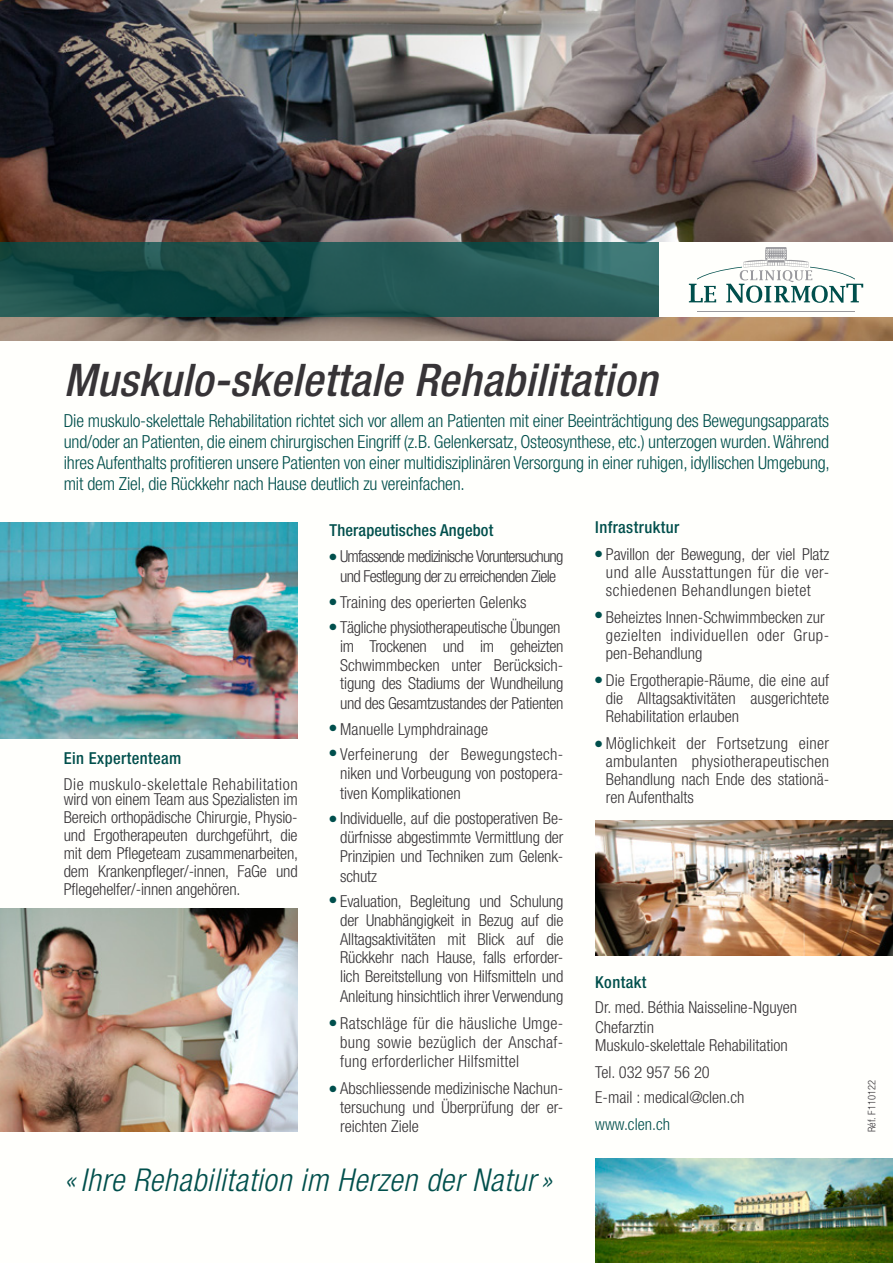
<style>
.page{position:relative;width:893px;height:1263px;background:#fff}
.page>*{position:absolute;margin:0;border:0;box-sizing:border-box;transform-origin:0 0}
.t1{font:italic 500 condensed 45px "Helvetica Neue LT";letter-spacing:.01em;color:#373437}
.t2{font:italic 300 condensed 31.5px "Helvetica Neue LT";letter-spacing:.02em;color:#004f4c}
.t3{font:300 condensed 18px/21px "Helvetica Neue LT";letter-spacing:-.01em;color:#004f4c;text-align:justify}
.t4{font:300 condensed 16.5px/18px "Helvetica Neue LT";color:#373437;text-align:justify}
.t5{font:300 condensed 16.5px/19.8px "Helvetica Neue LT";letter-spacing:-.05em;color:#373437}
.t6{font:300 condensed 16.5px/15px "Helvetica Neue LT";letter-spacing:.03em;color:#373437}
.t7{font:300 condensed 16.5px/25.5px "Helvetica Neue LT";letter-spacing:-.02em;color:#373437}
.t8{font:500 condensed 16.5px "Helvetica Neue LT";letter-spacing:.025em;color:#004f4c}
.t9{font:300 condensed 16.5px/25.5px "Helvetica Neue LT";letter-spacing:.02em;color:#373437}
.t10{font:300 condensed 16.5px "Helvetica Neue LT";color:#004f4c}
.t11{font:300 condensed 10.5px "Helvetica Neue LT";color:#373437}
.t12{font:500 9px "Z Dingbats";color:#004f4c}
</style>
<div class="page">
<img style="left:0;top:0;width:893px;height:340px">
<img style="left:0;top:523px;width:298px;height:215px">
<img style="left:595px;top:1158px;width:298px;height:105px">
<div style="left:659px;top:242px;width:234px;height:75px;background:#fffffc"></div>
<svg style="left:0;top:242px;width:659px;height:75px;background:#1d524f"></svg>
<svg style="left:689px;top:247px;width:174px;height:56px"></svg>
<hr style="left:697px;top:311px;width:158px;height:1px;background:#9a9a9e">
<img style="left:0;top:908px;width:298px;height:223px">
<img style="left:595px;top:821px;width:298px;height:134px">
<h1 class="t1" style="left:64px;top:353px;width:595px">Muskulo-skelettale Rehabilitation</h1>
<p class="t3" style="left:64px;top:410px;width:768px">Die muskulo-skelettale Rehabilitation richtet sich vor allem an Patienten mit einer Beeinträchtigung des Bewegungsapparats und/oder an Patienten, die einem chirurgischen Eingriff (z.B. Gelenkersatz, Osteosynthese, etc.) unterzogen wurden. Während ihres Aufenthalts profitieren unsere Patienten von einer multidisziplinären Versorgung in einer ruhigen, idyllischen Umgebung, mit dem Ziel, die Rückkehr nach Hause deutlich zu vereinfachen.</p>
<p class="t8" style="left:595px;top:517px;width:85px">Infrastruktur</p>
<p class="t12" style="left:595px;top:549px;width:9px">●</p>
<p class="t8" style="left:330px;top:520px;width:165px">Therapeutisches Angebot</p>
<p class="t12" style="left:330px;top:552px;width:9px">●</p>
<p class="t12" style="left:330px;top:597px;width:9px">●</p>
<p class="t12" style="left:330px;top:623px;width:9px">●</p>
<p class="t4" style="left:606px;top:545px;width:225px">Pavillon der Bewegung, der viel Platz und alle Ausstattungen für die ver&shy;schiedenen Behandlungen bietet</p>
<p class="t4" style="left:606px;top:608px;width:225px;text-align:left">Beheiztes Innen-Schwimmbecken zur gezielten individuellen oder Grup&shy;pen-Behandlung</p>
<p class="t4" style="left:606px;top:671px;width:225px">Die Ergotherapie-Räume, die eine auf die Alltagsaktivitäten ausgerichtete Rehabilitation erlauben</p>
<p class="t4" style="left:606px;top:734px;width:225px">Möglichkeit der Fortsetzung einer ambulanten physiotherapeutischen Behandlung nach Ende des stationä&shy;ren Aufenthalts</p>
<p class="t5" style="left:340px;top:546px;width:225px">Umfassende medizinische Voruntersuchung und Festlegung der zu erreichenden Ziele</p>
<p class="t7" style="left:340px;top:589px;width:222px">Training des operierten Gelenks<br>Tägliche physiotherapeutische Übungen</p>
<p class="t4" style="left:340px;top:636px;width:225px;line-height:19px">im Trockenen und im geheizten Schwimmbecken unter Berücksich&shy;tigung des Stadiums der Wundheilung und des Gesamtzustandes der Patienten</p>
<p class="t9" style="left:340px;top:716px;width:225px">Manuelle Lymphdrainage<br>Verfeinerung der Bewegungstech-</p>
<p class="t4" style="left:340px;top:763px;width:225px;line-height:19.8px">niken und Vorbeugung von postopera&shy;tiven Komplikationen</p>
<p class="t4" style="left:340px;top:809px;width:225px;line-height:19px">Individuelle, auf die postoperativen Be&shy;dürfnisse abgestimmte Vermittlung der Prinzipien und Techniken zum Gelenk&shy;schutz</p>
<p class="t4" style="left:340px;top:892px;width:225px;line-height:18.9px">Evaluation, Begleitung und Schulung der Unabhängigkeit in Bezug auf die Alltagsaktivitäten mit Blick auf die Rückkehr nach Hause, falls erforder&shy;lich Bereitstellung von Hilfsmitteln und Anleitung hinsichtlich ihrer Verwendung</p>
<p class="t4" style="left:340px;top:1013px;width:225px;line-height:19.2px">Ratschläge für die häusliche Umge&shy;bung sowie bezüglich der Anschaf&shy;fung erforderlicher Hilfsmittel</p>
<p class="t4" style="left:340px;top:1079px;width:225px;line-height:18.8px">Abschliessende medizinische Nachun&shy;tersuchung und Überprüfung der er&shy;reichten Ziele</p>
<h2 class="t2" style="left:64px;top:1161px;width:490px">« Ihre Rehabilitation im Herzen der Natur »</h2>
<p class="t12" style="left:595px;top:611px;width:9px">●</p>
<p class="t12" style="left:595px;top:675px;width:9px">●</p>
<p class="t12" style="left:330px;top:723px;width:9px">●</p>
<p class="t12" style="left:330px;top:749px;width:9px">●</p>
<p class="t12" style="left:595px;top:740px;width:9px">●</p>
<p class="t8" style="left:64px;top:748px;width:119px">Ein Expertenteam</p>
<p class="t6" style="left:64px;top:776px;width:235px">Die muskulo-skelettale Rehabilitation wird von einem Team aus Spezialisten im</p>
<p class="t4" style="left:64px;top:807px;width:236px">Bereich orthopädische Chirurgie, Physio&shy;und Ergotherapeuten durchgeführt, die mit dem Pflegeteam zusammenarbeiten, dem Krankenpfleger/-innen, FaGe und Pflegehelfer/-innen angehören.</p>
<p class="t12" style="left:330px;top:815px;width:9px">●</p>
<p class="t12" style="left:330px;top:896px;width:9px">●</p>
<p class="t8" style="left:595px;top:972px;width:53px">Kontakt</p>
<p class="t4" style="left:595px;top:997px;width:203px;line-height:19.8px">Dr. med. Béthia Naisseline-Nguyen<br>Chefarztin</p>
<p class="t4" style="left:595px;top:1031px;width:194px;line-height:27px">Muskulo-skelettale Rehabilitation<br>Tel. 032 957 56 20</p>
<p class="t4" style="left:595px;top:1088px;width:151px">E-mail : medical@clen.ch</p>
<p class="t10" style="left:595px;top:1115px;width:76px">www.clen.ch</p>
<p class="t12" style="left:330px;top:1019px;width:9px">●</p>
<p class="t12" style="left:330px;top:1085px;width:9px">●</p>
<p class="t11" style="left:866px;top:1132px;width:53px;rotate:-90deg">Réf. F110122</p>
</div>
